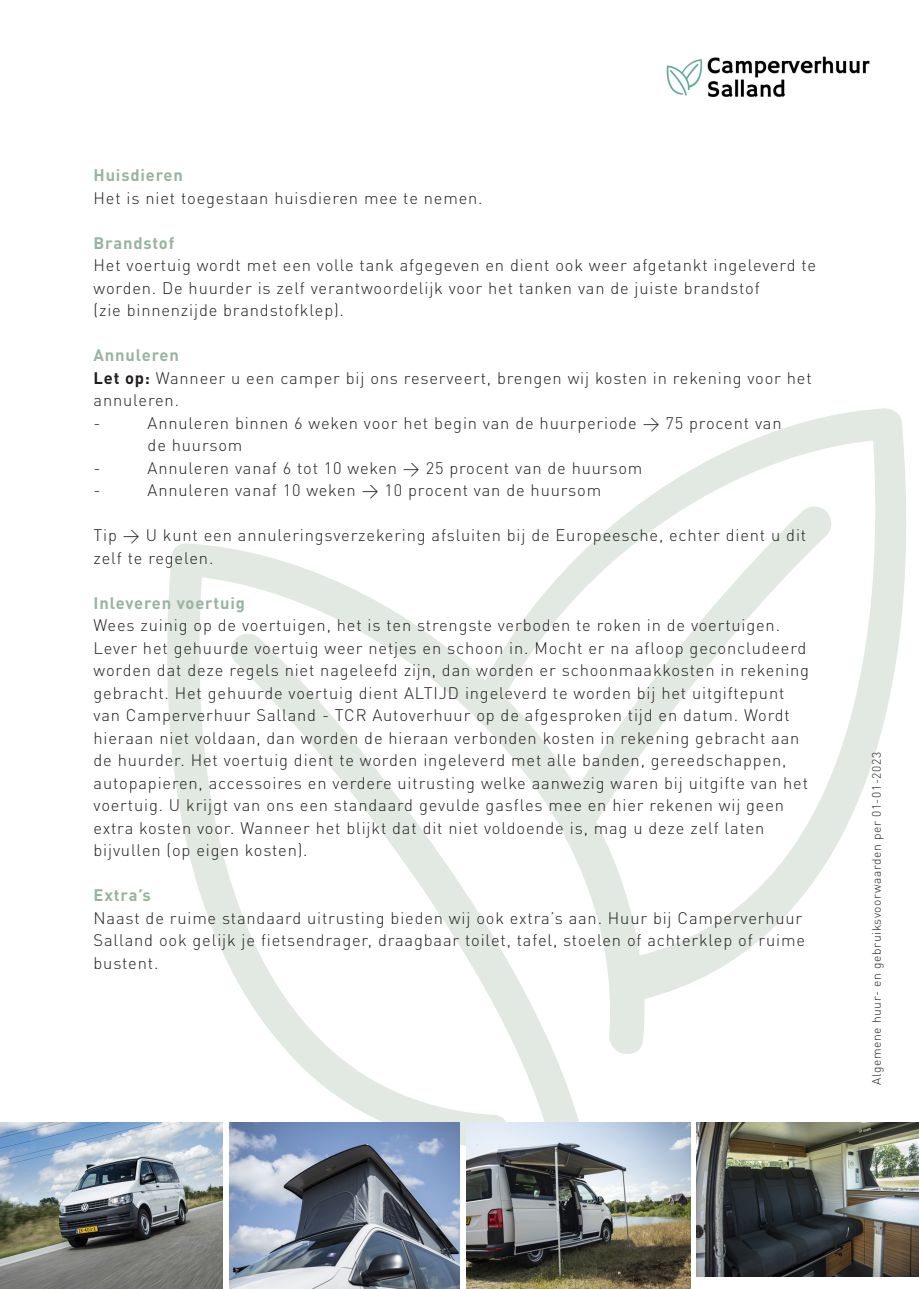
<style>
.page{position:relative;width:919px;height:1289px;background:#fff}
.page>*{position:absolute;margin:0;border:0;box-sizing:border-box;transform-origin:0 0}
.t1{font:300 16.5px/22.5px "DIN Pro";letter-spacing:.05em;color:#231f20}
.t2{font:700 16.5px "DIN Pro";letter-spacing:.05em;color:#98b4a0}
.t3{font:300 12px "DIN Pro";letter-spacing:.05em;color:#231f20}
.s1{font-weight:700}
</style>
<div class="page">
<img style="left:0;top:1122px;width:223px;height:166px">
<img style="left:696px;top:1164px;width:222px;height:112px">
<svg style="left:154px;top:408px;width:764px;height:756px"></svg>
<img style="left:466px;top:1122px;width:224px;height:166px">
<img style="left:229px;top:1122px;width:230px;height:166px">
<img style="left:666px;top:56px;width:204px;height:41px">
<p class="t2" style="left:94px;top:161px;width:91px">Huisdieren</p>
<p class="t1" style="left:94px;top:185px;width:390px">Het is niet toegestaan huisdieren mee te nemen.</p>
<p class="t2" style="left:94px;top:229px;width:82px">Brandstof</p>
<p class="t1" style="left:94px;top:252px;width:724px">Het voertuig wordt met een volle tank afgegeven en dient ook weer afgetankt ingeleverd te worden. De huurder is zelf verantwoordelijk voor het tanken van de juiste brandstof<br>(zie binnenzijde brandstofklep).</p>
<p class="t2" style="left:94px;top:341px;width:87px">Annuleren</p>
<p class="t1" style="left:94px;top:365px;width:719px"><span class="s1">Let op:</span> Wanneer u een camper bij ons reserveert, brengen wij kosten in rekening voor het annuleren.</p>
<p class="t1" style="left:94px;top:410px;width:9px">-</p>
<p class="t1" style="left:148px;top:410px;width:635px">Annuleren binnen 6 weken voor het begin van de huurperiode → 75 procent van de huursom</p>
<p class="t1" style="left:94px;top:455px;width:9px">-</p>
<p class="t1" style="left:148px;top:455px;width:496px">Annuleren vanaf 6 tot 10 weken → 25 procent van de huursom</p>
<p class="t1" style="left:94px;top:477px;width:9px">-</p>
<p class="t1" style="left:148px;top:477px;width:455px">Annuleren vanaf 10 weken → 10 procent van de huursom</p>
<p class="t1" style="left:94px;top:522px;width:714px">Tip → U kunt een annuleringsverzekering afsluiten bij de Europeesche, echter dient u dit zelf te regelen.</p>
<p class="t2" style="left:94px;top:589px;width:153px">Inleveren voertuig</p>
<p class="t1" style="left:94px;top:612px;width:717px">Wees zuinig op de voertuigen, het is ten strengste verboden te roken in de voertuigen.<br>Lever het gehuurde voertuig weer netjes en schoon in. Mocht er na afloop geconcludeerd worden dat deze regels niet nageleefd zijn, dan worden er schoonmaakkosten in rekening gebracht. Het gehuurde voertuig dient ALTIJD ingeleverd te worden bij het uitgiftepunt van Camperverhuur Salland - TCR Autoverhuur op de afgesproken tijd en datum. Wordt hieraan niet voldaan, dan worden de hieraan verbonden kosten in rekening gebracht aan de huurder. Het voertuig dient te worden ingeleverd met alle banden, gereedschappen, autopapieren, accessoires en verdere uitrusting welke aanwezig waren bij uitgifte van het voertuig. U krijgt van ons een standaard gevulde gasfles mee en hier rekenen wij geen</p>
<p class="t1" style="left:94px;top:815px;width:672px">extra kosten voor. Wanneer het blijkt dat dit niet voldoende is, mag u deze zelf laten</p>
<p class="t1" style="left:94px;top:837px;width:215px">bijvullen (op eigen kosten).</p>
<p class="t2" style="left:94px;top:881px;width:59px">Extra’s</p>
<p class="t1" style="left:94px;top:905px;width:713px">Naast de ruime standaard uitrusting bieden wij ook extra’s aan. Huur bij Camperverhuur<br>Salland ook gelijk je fietsendrager, draagbaar toilet, tafel, stoelen of achterklep of ruime bustent.</p>
<p class="t3" style="left:867px;top:1084px;width:334px;rotate:-90deg">Algemene huur- en gebruiksvoorwaarden per 01-01-2023</p>
</div>
